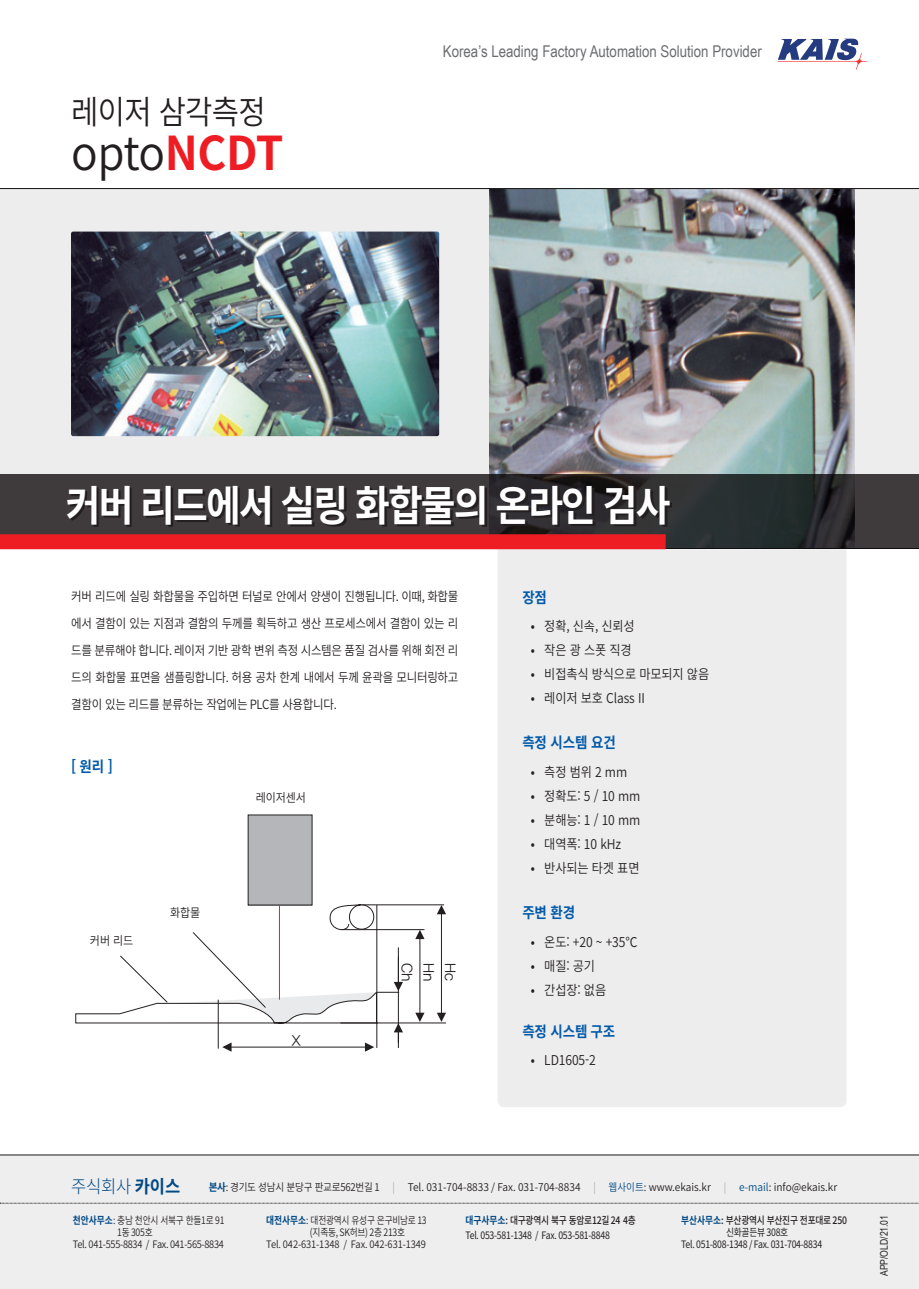
<style>
.page{position:relative;width:919px;height:1289px;background:#fff}
.page>*{position:absolute;margin:0;border:0;box-sizing:border-box;transform-origin:0 0}
.t1{font:600 46.5px "Noto Sans CJ Kkr";color:#231f20;scale:.95 1}
.t2{font:700 42px "Noto Sans CJ Kkr";letter-spacing:-.05em;color:#fff;scale:.9 1}
.t3{font:600 33px "Noto Sans CJ Kkr";letter-spacing:-.025em;color:#231f20;scale:.9 1}
.t4{font:300 18px "Noto Sans CJ Kkr";color:#014984;scale:.92 1}
.t5{font:16.2px "Arial Narrow";color:#6c6d70}
.t6{font:700 15px "Noto Sans CJ Kkr";letter-spacing:-.01em;color:#015aaa;scale:.9 1}
.t7{font:15px "YDVYGO32";color:#231f20}
.t8{font:600 13.5px "Noto Sans CJ Kkr";letter-spacing:-.01em;color:#231f20;scale:.9 1}
.t9{font:600 12.75px/27px "Noto Sans CJ Kkr";letter-spacing:-.025em;color:#231f20;text-align:justify;scale:.9 1}
.t10{font:600 12px "Noto Sans CJ Kkr";letter-spacing:-.01em;color:#231f20;scale:.92 1}
.t11{font:600 10.65px "Noto Sans CJ Kkr";color:#231f20;scale:.9 1}
.t12{font:10.5px "Arial Narrow";color:#231f20}
.t13{font:10.2px/15px "Noto Sans CJ Kkr";letter-spacing:-.03em;color:#231f20;scale:.85 1}
.t14{font:600 10.2px "Noto Sans CJ Kkr";letter-spacing:-.03em;color:#231f20;scale:.85 1}
.t15{font:600 10.2px "Noto Sans CJ Kkr";letter-spacing:-.03em;color:#231f20;scale:.9 1}
.t16{font:600 10.2px "Noto Sans CJ Kkr";letter-spacing:-.01em;color:#231f20;scale:.91 1}
.t17{font:500 10.2px "Noto Sans CJ Kkr";letter-spacing:-.03em;color:#231f20;scale:.85 1}
.s1{font-weight:700;color:#ee1d23}
.s2{font-weight:400}
.s3{font-weight:700}
.s4{font-weight:700;color:#014984}
.s5{font-weight:300;color:#939598}
.s6{color:#014984}
.s7{font-weight:500}
</style>
<div class="page">
<svg style="left:777px;top:39px;width:89px;height:31px"></svg>
<div style="left:0;top:1154px;width:918px;height:134px;background:#eeeeef"></div>
<svg style="left:0;top:1202px;width:919px;height:1px"></svg>
<hr style="left:0;top:1154px;width:918px;height:1px;background:#231f20">
<div style="left:497px;top:549px;width:349px;height:558px;background:#ededee"></div>
<div style="left:0;top:189px;width:918px;height:359px;background:#ededee"></div>
<img style="left:489px;top:189px;width:365px;height:285px">
<svg style="left:0;top:474px;width:918px;height:75px;background:#333234"></svg>
<svg style="left:69px;top:487px;width:603px;height:40px;background:#302d2e"></svg>
<div style="left:0;top:534px;width:665px;height:15px;background:#ee1d23"></div>
<div style="left:248px;top:815px;width:64px;height:90px;background:#b5b6ba"></div>
<div style="left:248px;top:814px;width:64px;height:91px;border:1px solid #231f20"></div>
<hr style="left:340px;top:1022px;width:106px;height:1px;background:#231f20">
<hr style="left:341px;top:929px;width:83px;height:1px;background:#231f20">
<hr style="left:361px;top:904px;width:83px;height:1px;background:#231f20">
<hr style="left:419px;top:938px;width:1px;height:75px;background:#231f20">
<svg style="left:415px;top:929px;width:9px;height:10px"></svg>
<svg style="left:415px;top:1012px;width:9px;height:9px"></svg>
<hr style="left:441px;top:913px;width:1px;height:100px;background:#231f20">
<svg style="left:437px;top:905px;width:9px;height:9px"></svg>
<svg style="left:437px;top:1012px;width:9px;height:9px"></svg>
<svg style="left:75px;top:904px;width:328px;height:147px"></svg>
<hr style="left:0;top:188px;width:918px;height:1px;background:#231f20">
<img style="left:71px;top:231px;width:368px;height:205px">
<p class="t3" style="left:71px;top:93px;width:217px">레이저 삼각측정</p>
<p class="t1" style="left:71px;top:127px;width:225px">opto<span class="s1">NCDT</span></p>
<p class="t5" style="left:443px;top:39px;width:320px">Korea’s Leading Factory Automation Solution Provider</p>
<p class="t2" style="left:66px;top:482px;width:673px">커버 리드에서 실링 화합물의 온라인 검사</p>
<p class="t9" style="left:71px;top:583px;width:431px">커버 리드에 실링 화합물을 주입하면 터널로 안에서 양생이 진행됩니다. 이때, 화합물 에서 결함이 있는 지점과 결함의 두께를 획득하고 생산 프로세스에서 결함이 있는 리 드를 분류해야 합니다. 레이저 기반 광학 변위 측정 시스템은 품질 검사를 위해 회전 리 드의 화합물 표면을 샘플링합니다. 허용 공차 한계 내에서 두께 윤곽을 모니터링하고 결함이 있는 리드를 분류하는 작업에는 PLC를 사용합니다.</p>
<p class="t6" style="left:71px;top:757px;width:48px">[ 원리 ]</p>
<p class="t10" style="left:90px;top:934px;width:49px">커버 리드</p>
<p class="t10" style="left:170px;top:905px;width:34px">화합물</p>
<p class="t10" style="left:256px;top:790px;width:56px">레이저센서</p>
<p class="t7" style="left:292px;top:1030px;width:10px">X</p>
<p class="t7" style="left:417px;top:963px;width:20px;rotate:90deg">Ch</p>
<p class="t7" style="left:438px;top:963px;width:20px;rotate:90deg">Hn</p>
<p class="t7" style="left:460px;top:963px;width:19px;rotate:90deg">Hc</p>
<p class="t6" style="left:522px;top:589px;width:29px">장점</p>
<p class="t8" style="left:531px;top:619px;width:117px"><span class="s2">•</span> 정확, 신속, 신뢰성</p>
<p class="t8" style="left:531px;top:643px;width:114px"><span class="s2">•</span> 작은 광 스폿 직경</p>
<p class="t8" style="left:531px;top:667px;width:200px"><span class="s2">•</span> 비접촉식 방식으로 마모되지 않음</p>
<p class="t8" style="left:531px;top:691px;width:128px"><span class="s2">•</span> 레이저 보호 Class II</p>
<p class="t6" style="left:522px;top:734px;width:105px">측정 시스템 요건</p>
<p class="t8" style="left:531px;top:764px;width:108px"><span class="s2">•</span> 측정 범위 2 mm</p>
<p class="t8" style="left:531px;top:788px;width:123px"><span class="s2">•</span> 정확도: 5 / 10 mm</p>
<p class="t8" style="left:531px;top:812px;width:123px"><span class="s2">•</span> 분해능: 1 / 10 mm</p>
<p class="t8" style="left:531px;top:836px;width:102px"><span class="s2">•</span> 대역폭: 10 kHz</p>
<p class="t8" style="left:531px;top:860px;width:122px"><span class="s2">•</span> 반사되는 타겟 표면</p>
<p class="t6" style="left:522px;top:904px;width:60px">주변 환경</p>
<p class="t8" style="left:531px;top:934px;width:120px"><span class="s2">•</span> 온도: +20 ~ +35℃</p>
<p class="t8" style="left:531px;top:958px;width:73px"><span class="s2">•</span> 매질: 공기</p>
<p class="t8" style="left:531px;top:982px;width:85px"><span class="s2">•</span> 간섭장: 없음</p>
<p class="t6" style="left:522px;top:1022px;width:105px">측정 시스템 구조</p>
<p class="t8" style="left:531px;top:1052px;width:74px"><span class="s2">•</span> LD1605-2</p>
<h3 class="t4" style="left:71px;top:1176px;width:120px">주식회사 <span class="s3">카이스</span></h3>
<p class="t11" style="left:209px;top:1181px;width:700px"><span class="s4">본사</span>: 경기도 성남시 분당구 판교로562번길 1 <span class="s5">|</span> Tel. 031-704-8833 / Fax. 031-704-8834 <span class="s5">|</span> <span class="s6">웹사이트</span>: www.ekais.kr <span class="s5">|</span> <span class="s6">e-mail</span>: info@ekais.kr</p>
<p class="t14" style="left:73px;top:1214px;width:180px"><span class="s4">천안사무소</span>: 충남 천안시 서북구 한들1로 91</p>
<p class="t14" style="left:117px;top:1226px;width:43px">1동 305호</p>
<p class="t15" style="left:73px;top:1238px;width:169px">Tel. 041-555-8834 / Fax. 041-565-8834</p>
<p class="t14" style="left:266px;top:1214px;width:190px"><span class="s4">대전사무소</span>: 대전광역시 유성구 은구비남로 13</p>
<p class="t14" style="left:310px;top:1226px;width:113px">(지족동, SK허브) 2층 213호</p>
<p class="t16" style="left:266px;top:1238px;width:177px">Tel. 042-631-1348 / Fax. 042-631-1349</p>
<p class="t13" style="left:465px;top:1212px;width:202px"><span class="s4">대구사무소</span><span class="s7">: 대구광역시 북구 동암로12길 24 4층<br></span>Tel. 053-581-1348 / Fax. 053-581-8848</p>
<p class="t17" style="left:681px;top:1214px;width:196px"><span class="s4">부산사무소</span>: 부산광역시 부산진구 전포대로 250</p>
<p class="t13" style="left:726px;top:1224px;width:75px">신화골든뷰 308호</p>
<p class="t13" style="left:681px;top:1237px;width:167px">Tel. 051-808-1348 / Fax. 031-704-8834</p>
<p class="t12" style="left:876px;top:1276px;width:63px;rotate:-90deg">APP/OLD/21.01</p>
</div>
